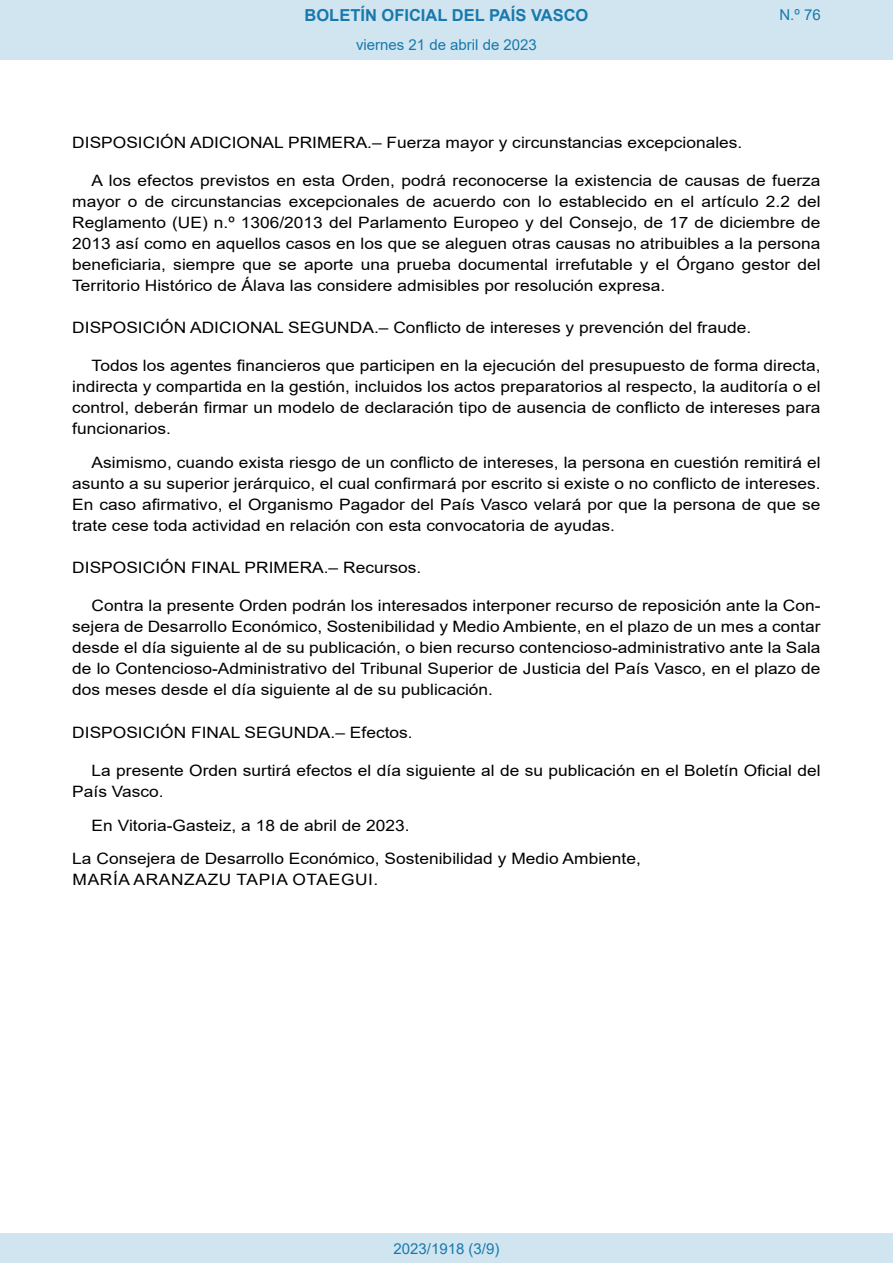
<style>
.page{position:relative;width:893px;height:1263px;background:#fff}
.page>*{position:absolute;margin:0;border:0;box-sizing:border-box;transform-origin:0 0}
.t1{font:700 16.5px "Arial";color:#1879ad}
.BOPVDetalle{font:15.6px/21px "Arial";color:#000;text-align:justify;scale:1.11 1}
.BOPVDisposicionTitul{font:15.6px "Arial";color:#000;scale:1.11 1}
.BOPVFirmaPuesto{font:15.6px "Arial";color:#000;scale:1.11 1}
.BOPVFirmaLugFec{font:15.6px "Arial";color:#000;scale:1.11 1}
.BOPVFirmaNombre{font:15.6px "Arial";letter-spacing:.035em;color:#000;scale:1.11 1}
.Paginacion_Centro{font:15px "Arial";color:#1879ad}
</style>
<div class="page">
<div style="left:0;top:0;width:893px;height:60px;background:#d0e5f0"></div>
<div style="left:0;top:1233px;width:893px;height:30px;background:#d0e5f0"></div>
<p class="t1" style="left:305px;top:3px;width:285px">BOLETÍN OFICIAL DEL PAÍS VASCO</p>
<p class="Paginacion_Centro" style="left:356px;top:35px;width:182px">viernes 21 de abril de 2023</p>
<p class="Paginacion_Centro" style="left:779px;top:5px;width:43px">N.º 76</p>
<p class="BOPVDisposicionTitul" style="left:72px;top:132px;width:605px">DISPOSICIÓN ADICIONAL PRIMERA.– Fuerza mayor y circunstancias excepcionales.</p>
<p class="BOPVDetalle" style="left:72px;top:170px;width:676px;text-indent:19px">A los efectos previstos en esta Orden, podrá reconocerse la existencia de causas de fuerza mayor o de circunstancias excepcionales de acuerdo con lo establecido en el artículo 2.2 del Reglamento (UE) n.º 1306/2013 del Parlamento Europeo y del Consejo, de 17 de diciembre de 2013 así como en aquellos casos en los que se aleguen otras causas no atribuibles a la persona beneficiaria, siempre que se aporte una prueba documental irrefutable y el Órgano gestor del Territorio Histórico de Álava las considere admisibles por resolución expresa.</p>
<p class="BOPVDisposicionTitul" style="left:72px;top:317px;width:613px">DISPOSICIÓN ADICIONAL SEGUNDA.– Conflicto de intereses y prevención del fraude.</p>
<p class="BOPVDetalle" style="left:72px;top:355px;width:676px;text-indent:19px">Todos los agentes financieros que participen en la ejecución del presupuesto de forma directa, indirecta y compartida en la gestión, incluidos los actos preparatorios al respecto, la auditoría o el control, deberán firmar un modelo de declaración tipo de ausencia de conflicto de intereses para funcionarios.</p>
<p class="BOPVDetalle" style="left:72px;top:452px;width:676px;text-indent:19px">Asimismo, cuando exista riesgo de un conflicto de intereses, la persona en cuestión remitirá el asunto a su superior jerárquico, el cual confirmará por escrito si existe o no conflicto de intereses.<br>En caso afirmativo, el Organismo Pagador del País Vasco velará por que la persona de que se trate cese toda actividad en relación con esta convocatoria de ayudas.</p>
<p class="BOPVDisposicionTitul" style="left:72px;top:557px;width:316px">DISPOSICIÓN FINAL PRIMERA.– Recursos.</p>
<p class="BOPVDetalle" style="left:72px;top:595px;width:676px;text-indent:19px">Contra la presente Orden podrán los interesados interponer recurso de reposición ante la Con&shy;sejera de Desarrollo Económico, Sostenibilidad y Medio Ambiente, en el plazo de un mes a contar desde el día siguiente al de su publicación, o bien recurso contencioso-administrativo ante la Sala de lo Contencioso-Administrativo del Tribunal Superior de Justicia del País Vasco, en el plazo de dos meses desde el día siguiente al de su publicación.</p>
<p class="BOPVDisposicionTitul" style="left:72px;top:721px;width:308px">DISPOSICIÓN FINAL SEGUNDA.– Efectos.</p>
<p class="BOPVDetalle" style="left:72px;top:760px;width:676px;text-indent:19px">La presente Orden surtirá efectos el día siguiente al de su publicación en el Boletín Oficial del<br>País Vasco.</p>
<p class="BOPVFirmaLugFec" style="left:92px;top:814px;width:288px">En Vitoria-Gasteiz, a 18 de abril de 2023.</p>
<p class="BOPVFirmaPuesto" style="left:72px;top:848px;width:514px">La Consejera de Desarrollo Económico, Sostenibilidad y Medio Ambiente,</p>
<p class="BOPVFirmaNombre" style="left:73px;top:869px;width:277px">MARÍA ARANZAZU TAPIA OTAEGUI.</p>
<p class="Paginacion_Centro" style="left:393px;top:1238px;width:107px">2023/1918 (3/9)</p>
</div>
